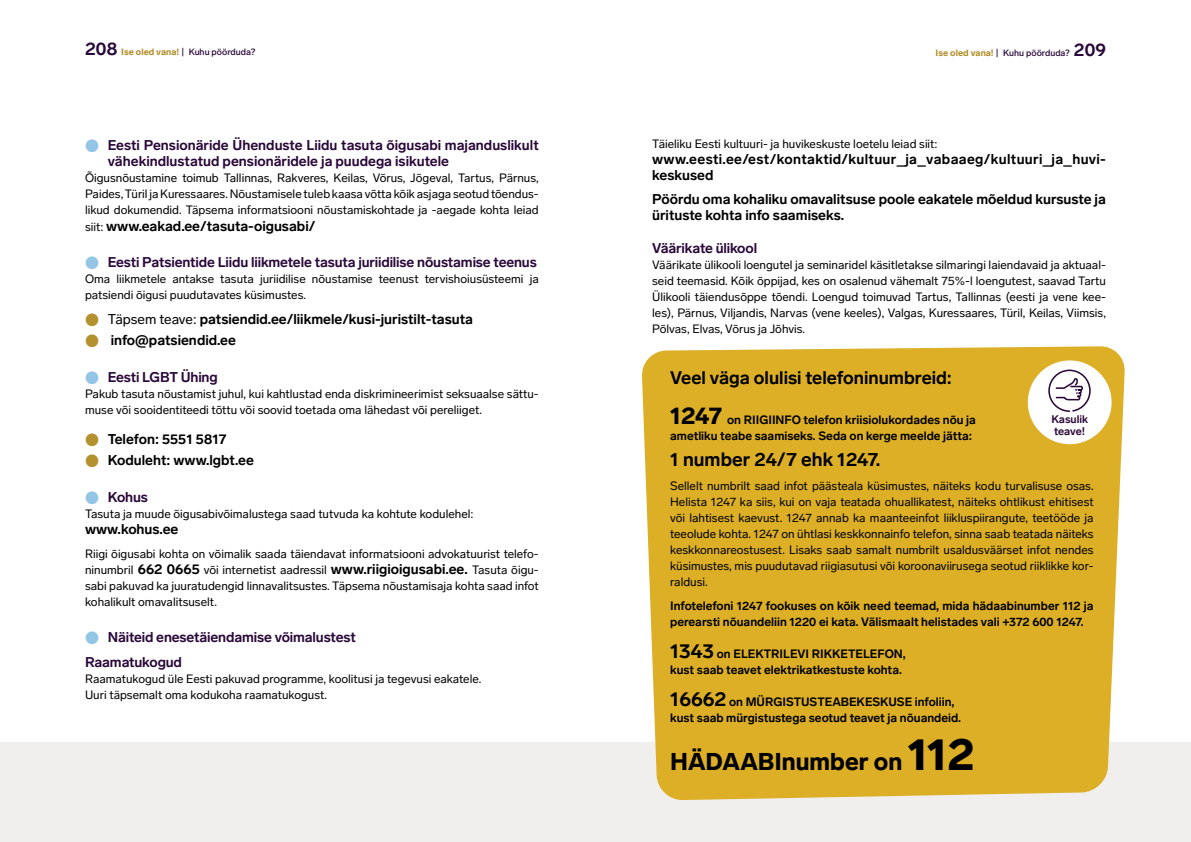
<style>
.page{position:relative;width:1191px;height:842px;background:#fff}
.page>*{position:absolute;margin:0;border:0;box-sizing:border-box;transform-origin:0 0}
.t1{font:900 24px "Lab Grotesque";color:#000}
.t2{font:700 19px "Lab Grotesque";color:#000}
.t3{font:700 18px "Lab Grotesque";color:#000}
.t4{font:700 14px/16.8px "Lab Grotesque";letter-spacing:-.01em;color:#2a0839}
.t5{font:700 14px/16px "Lab Grotesque";color:#000}
.t6{font:700 14px/16px "Lab Grotesque";letter-spacing:.025em;color:#000}
.t7{font:12px/16px "Lab Grotesque";color:#000;text-align:justify}
.t8{font:700 12px/16px "Lab Grotesque";color:#000}
.t9{font:700 10.9px/12.4px "Lab Grotesque";letter-spacing:-.005em;color:#2a0839}
.t10{font:500 9px "Lab Grotesque";color:#2a0839}
.s1{font-weight:700;font-size:18px}
.s2{font-weight:900;color:#b4912f}
.s3{font-family:"Core Sans N Condensed";font-weight:400;color:#93c5e5}
.s4{font-weight:400;font-size:12px}
.s5{font-family:"Core Sans N Condensed";font-weight:400;color:#b4912f}
.s6{font-weight:400}
.s7{font-weight:700;font-size:14px}
.s8{font-weight:900;font-size:24px}
.s9{font-size:20px}
.s10{font-size:45px}
</style>
<div class="page">
<div style="left:0;top:742px;width:1191px;height:100px;background:#f1efed"></div>
<div style="left:642px;top:346px;width:483px;height:454px;background:#dcaf27"></div>
<div style="left:1027px;top:360px;width:84px;height:84px;background:#fff;border-radius:50%"></div>
<svg style="left:1048px;top:369px;width:43px;height:43px"></svg>
<p class="t10" style="left:85px;top:46px;width:172px"><span class="s1">208</span> <span class="s2">Ise oled vana!</span> | Kuhu pöörduda?</p>
<p class="t10" style="left:935px;top:47px;width:172px"><span class="s2">Ise oled vana!</span> | Kuhu pöörduda? <span class="s1">209</span></p>
<p class="t4" style="left:108px;top:136px;width:432px;text-indent:-23px"><span class="s3">●</span> Eesti Pensionäride Ühenduste Liidu tasuta õigusabi majanduslikult vähekindlustatud pensionäridele ja puudega isikutele</p>
<p class="t7" style="left:85px;top:170px;width:455px">Õigusnõustamine toimub Tallinnas, Rakveres, Keilas, Võrus, Jõgeval, Tartus, Pärnus, Paides, Türil ja Kuressaares. Nõustamisele tuleb kaasa võtta kõik asjaga seotud tõendus&shy;likud dokumendid. Täpsema informatsiooni nõustamiskohtade ja -aegade kohta leiad</p>
<p class="t5" style="left:85px;top:218px;width:232px"><span class="s4">siit:</span> www.eakad.ee/tasuta-oigusabi/</p>
<p class="t4" style="left:85px;top:254px;width:453px"><span class="s3">●</span> Eesti Patsientide Liidu liikmetele tasuta juriidilise nõustamise teenus</p>
<p class="t7" style="left:85px;top:271px;width:455px">Oma liikmetele antakse tasuta juriidilise nõustamise teenust tervishoiusüsteemi ja patsiendi õigusi puudutavates küsimustes.</p>
<p class="t5" style="left:85px;top:312px;width:389px"><span class="s5">●</span> <span class="s6">Täpsem teave:</span> patsiendid.ee/liikmele/kusi-juristilt-tasuta</p>
<p class="t5" style="left:85px;top:333px;width:152px"><span class="s5">●</span> info@patsiendid.ee</p>
<p class="t4" style="left:85px;top:369px;width:134px"><span class="s3">●</span> Eesti LGBT Ühing</p>
<p class="t7" style="left:85px;top:386px;width:455px">Pakub tasuta nõustamist juhul, kui kahtlustad enda diskrimineerimist seksuaalse sättu&shy;muse või sooidentiteedi tõttu või soovid toetada oma lähedast või pereliiget.</p>
<p class="t5" style="left:85px;top:431px;width:143px"><span class="s5">●</span> Telefon: 5551 5817</p>
<p class="t5" style="left:85px;top:452px;width:170px"><span class="s5">●</span> Koduleht: www.lgbt.ee</p>
<p class="t4" style="left:85px;top:489px;width:64px"><span class="s3">●</span> Kohus</p>
<p class="t7" style="left:85px;top:506px;width:390px">Tasuta ja muude õigusabivõimalustega saad tutvuda ka kohtute kodulehel:</p>
<p class="t5" style="left:85px;top:521px;width:95px">www.kohus.ee</p>
<p class="t7" style="left:85px;top:546px;width:455px">Riigi õigusabi kohta on võimalik saada täiendavat informatsiooni advokatuurist telefo&shy;ninumbril <span class="s7">662 0665</span> või internetist aadressil <span class="s7">www.riigioigusabi.ee.</span> Tasuta õigu&shy;sabi pakuvad ka juuratudengid linnavalitsustes. Täpsema nõustamisaja kohta saad infot kohalikult omavalitsuselt.</p>
<p class="t4" style="left:85px;top:625px;width:272px;line-height:24.8px"><span class="s3">●</span> Näiteid enesetäiendamise võimalustest<br>Raamatukogud</p>
<p class="t7" style="left:85px;top:670px;width:398px">Raamatukogud üle Eesti pakuvad programme, koolitusi ja tegevusi eakatele.<br>Uuri täpsemalt oma kodukoha raamatukogust.</p>
<p class="t7" style="left:652px;top:136px;width:287px">Täieliku Eesti kultuuri- ja huvikeskuste loetelu leiad siit:</p>
<p class="t6" style="left:652px;top:151px;width:455px">www.eesti.ee/est/kontaktid/kultuur_ja_vabaaeg/kultuuri_ja_huvi&shy;keskused</p>
<p class="t5" style="left:652px;top:191px;width:455px">Pöördu oma kohaliku omavalitsuse poole eakatele mõeldud kursuste ja ürituste kohta info saamiseks.</p>
<p class="t4" style="left:652px;top:240px;width:106px">Väärikate ülikool</p>
<p class="t7" style="left:652px;top:257px;width:455px">Väärikate ülikooli loengutel ja seminaridel käsitletakse silmaringi laiendavaid ja aktuaal&shy;seid teemasid. Kõik õppijad, kes on osalenud vähemalt 75%-l loengutest, saavad Tartu Ülikooli täiendusõppe tõendi. Loengud toimuvad Tartus, Tallinnas (eesti ja vene kee&shy;les), Pärnus, Viljandis, Narvas (vene keeles), Valgas, Kuressaares, Türil, Keilas, Viimsis, Põlvas, Elvas, Võrus ja Jõhvis.</p>
<h3 class="t3" style="left:670px;top:367px;width:283px">Veel väga olulisi telefoninumbreid:</h3>
<p class="t8" style="left:670px;top:412px;width:307px"><span class="s8">1247</span> on RIIGIINFO telefon kriisiolukordades nõu ja ametliku teabe saamiseks. Seda on kerge meelde jätta:</p>
<h2 class="t2" style="left:670px;top:448px;width:212px">1 number 24/7 ehk 1247.</h2>
<p class="t7" style="left:670px;top:478px;width:425px">Sellelt numbrilt saad infot päästeala küsimustes, näiteks kodu turvalisuse osas.<br>Helista 1247 ka siis, kui on vaja teatada ohuallikatest, näiteks ohtlikust ehitisest või lahtisest kaevust. 1247 annab ka maanteeinfot liikluspiirangute, teetööde ja teeolude kohta. 1247 on ühtlasi keskkonnainfo telefon, sinna saab teatada näiteks keskkonnareostusest. Lisaks saab samalt numbrilt usaldusväärset infot nendes küsimustes, mis puudutavad riigiasutusi või koroonaviirusega seotud riiklikke kor&shy;raldusi.</p>
<p class="t8" style="left:670px;top:598px;width:425px">Infotelefoni 1247 fookuses on kõik need teemad, mida hädaabinumber 112 ja perearsti nõuandeliin 1220 ei kata. Välismaalt helistades vali +372 600 1247.</p>
<p class="t8" style="left:670px;top:646px;width:237px"><span class="s9">1343</span> on ELEKTRILEVI RIKKETELEFON, kust saab teavet elektrikatkestuste kohta.</p>
<p class="t8" style="left:670px;top:694px;width:292px"><span class="s9">16662</span> on MÜRGISTUSTEABEKESKUSE infoliin, kust saab mürgistustega seotud teavet ja nõuandeid.</p>
<h1 class="t1" style="left:670px;top:747px;width:306px">HÄDAABInumber on <span class="s10">112</span></h1>
<p class="t9" style="left:1051px;top:413px;width:38px">Kasulik teave!</p>
</div>
